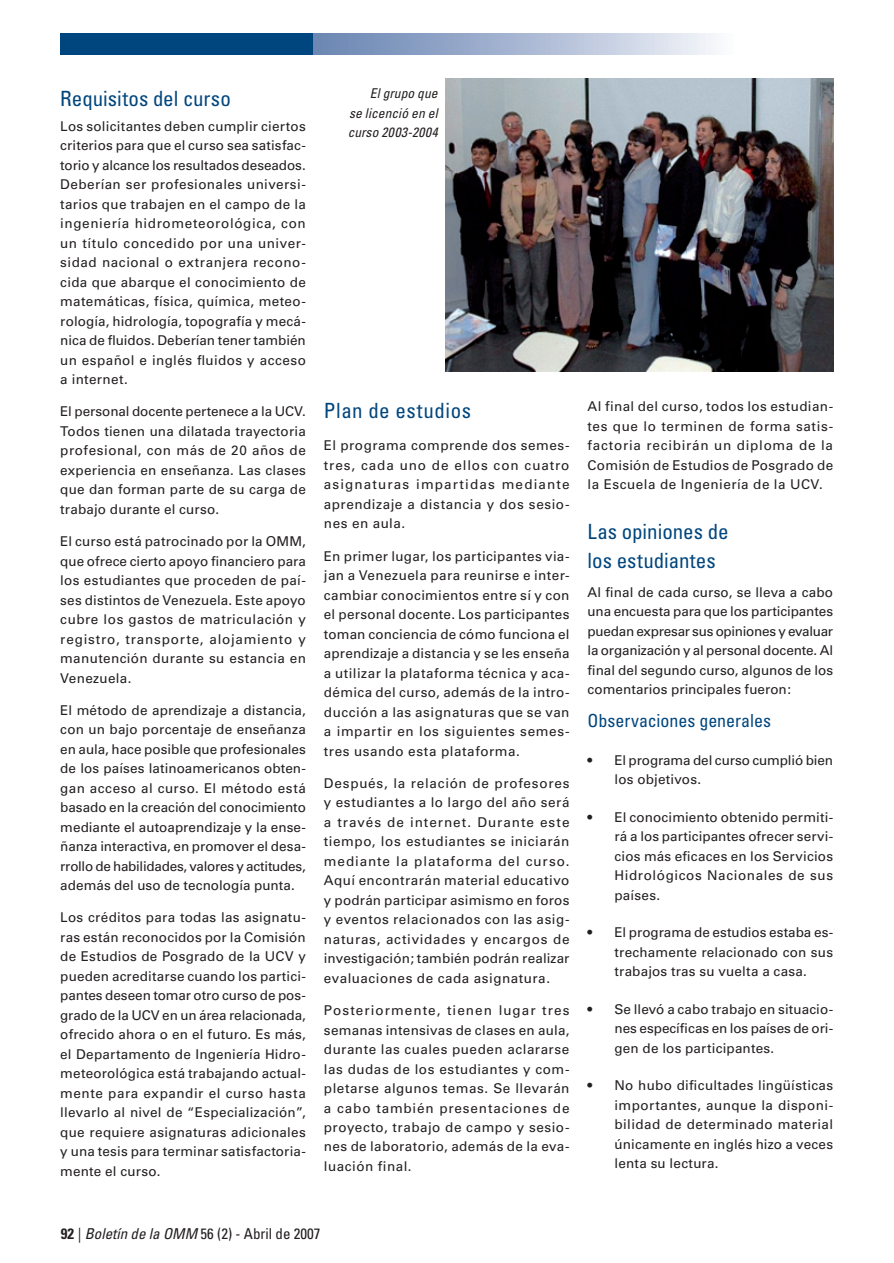
<style>
.page{position:relative;width:894px;height:1263px;background:#fff}
.page>*{position:absolute;margin:0;border:0;box-sizing:border-box;transform-origin:0 0}
.Heading_2{font:condensed 21px/28.5px "Univers";color:#00467e}
.Heading_2-2{font:condensed 21px "Univers";letter-spacing:.025em;color:#00467e}
.Heading_3{font:condensed 18px "Univers";letter-spacing:-.005em;color:#00467e}
.t1{font:condensed 15px "Univers";color:#231f20}
.follow_para{font:13.5px/19.5px "Univers";letter-spacing:.025em;color:#231f20;text-align:justify}
.Bullets{font:13.5px/19.5px "Univers";letter-spacing:.015em;color:#231f20;text-align:justify}
.bullet_first{font:13.5px/19.5px "Univers";letter-spacing:-.005em;color:#231f20}
.t2{font:italic condensed 13.5px/19.5px "Univers";letter-spacing:.01em;color:#231f20}
.s1{font-weight:700}
.s2{font-style:italic}
</style>
<div class="page">
<div style="left:61px;top:34px;width:252px;height:21px;background:#00467e"></div>
<div style="left:313px;top:34px;width:421px;height:21px;background:linear-gradient(to right,#6481b0,#f6f6fb)"></div>
<img style="left:446px;top:79px;width:388px;height:292px">
<p class="Heading_2" style="left:60px;top:84px;width:172px">Requisitos del curso</p>
<p class="follow_para" style="left:60px;top:116px;width:247px">Los solicitantes deben cumplir ciertos criterios para que el curso sea satisfac&shy;torio y alcance los resultados deseados.<br>Deberían ser profesionales universi&shy;tarios que trabajen en el campo de la ingeniería hidrometeorológica, con un título concedido por una univer&shy;sidad nacional o extranjera recono&shy;cida que abarque el conocimiento de matemáticas, física, química, meteo&shy;rología, hidrología, topografía y mecá&shy;nica de fluidos. Deberían tener también un español e inglés fluidos y acceso a internet.</p>
<p class="follow_para" style="left:60px;top:402px;width:247px">El personal docente pertenece a la UCV.<br>Todos tienen una dilatada trayectoria profesional, con más de 20 años de experiencia en enseñanza. Las clases que dan forman parte de su carga de trabajo durante el curso.</p>
<p class="follow_para" style="left:60px;top:532px;width:247px">El curso está patrocinado por la OMM, que ofrece cierto apoyo financiero para los estudiantes que proceden de paí&shy;ses distintos de Venezuela. Este apoyo cubre los gastos de matriculación y registro, transporte, alojamiento y manutención durante su estancia en Venezuela.</p>
<p class="follow_para" style="left:60px;top:700px;width:247px">El método de aprendizaje a distancia, con un bajo porcentaje de enseñanza en aula, hace posible que profesionales de los países latinoamericanos obten&shy;gan acceso al curso. El método está basado en la creación del conocimiento mediante el autoaprendizaje y la ense&shy;ñanza interactiva, en promover el desa&shy;rrollo de habilidades, valores y actitudes, además del uso de tecnología punta.</p>
<p class="follow_para" style="left:60px;top:908px;width:247px">Los créditos para todas las asignatu&shy;ras están reconocidos por la Comisión de Estudios de Posgrado de la UCV y pueden acreditarse cuando los partici&shy;pantes deseen tomar otro curso de pos&shy;grado de la UCV en un área relacionada, ofrecido ahora o en el futuro. Es más, el Departamento de Ingeniería Hidro&shy;meteorológica está trabajando actual&shy;mente para expandir el curso hasta llevarlo al nivel de “Especialización”, que requiere asignaturas adicionales y una tesis para terminar satisfactoria&shy;mente el curso.</p>
<p class="t2" style="left:370px;top:84px;width:69px">El grupo que</p>
<p class="t2" style="left:348px;top:103px;width:91px">se licenció en el curso 2003-2004</p>
<p class="Heading_2-2" style="left:324px;top:397px;width:149px">Plan de estudios</p>
<p class="follow_para" style="left:324px;top:436px;width:247px">El programa comprende dos semes&shy;tres, cada uno de ellos con cuatro asignaturas impartidas mediante aprendizaje a distancia y dos sesio&shy;nes en aula.</p>
<p class="follow_para" style="left:324px;top:546px;width:247px">En primer lugar, los participantes via&shy;jan a Venezuela para reunirse e inter&shy;cambiar conocimientos entre sí y con el personal docente. Los participantes toman conciencia de cómo funciona el aprendizaje a distancia y se les enseña a utilizar la plataforma técnica y aca&shy;démica del curso, además de la intro&shy;ducción a las asignaturas que se van a impartir en los siguientes semes&shy;tres usando esta plataforma.</p>
<p class="follow_para" style="left:324px;top:773px;width:247px">Después, la relación de profesores y estudiantes a lo largo del año será a través de internet. Durante este tiempo, los estudiantes se iniciarán mediante la plataforma del curso.<br>Aquí encontrarán material educativo y podrán participar asimismo en foros y eventos relacionados con las asig&shy;naturas, actividades y encargos de investigación; también podrán realizar evaluaciones de cada asignatura.</p>
<p class="follow_para" style="left:324px;top:1001px;width:247px">Posteriormente, tienen lugar tres semanas intensivas de clases en aula, durante las cuales pueden aclararse las dudas de los estudiantes y com&shy;pletarse algunos temas. Se llevarán a cabo también presentaciones de proyecto, trabajo de campo y sesio&shy;nes de laboratorio, además de la eva&shy;luación final.</p>
<p class="follow_para" style="left:588px;top:397px;width:247px">Al final del curso, todos los estudian&shy;tes que lo terminen de forma satis&shy;factoria recibirán un diploma de la Comisión de Estudios de Posgrado de la Escuela de Ingeniería de la UCV.</p>
<p class="Heading_2" style="left:588px;top:517px;width:143px">Las opiniones de los estudiantes</p>
<p class="follow_para" style="left:588px;top:582px;width:247px">Al final de cada curso, se lleva a cabo una encuesta para que los participantes puedan expresar sus opiniones y evaluar la organización y al personal docente. Al final del segundo curso, algunos de los comentarios principales fueron:</p>
<p class="Heading_3" style="left:588px;top:709px;width:185px">Observaciones generales</p>
<p class="bullet_first" style="left:615px;top:750px;width:220px">El programa del curso cumplió bien los objetivos.</p>
<p class="Bullets" style="left:615px;top:807px;width:220px">El conocimiento obtenido permiti&shy;rá a los participantes ofrecer servi&shy;cios más eficaces en los Servicios Hidrológicos Nacionales de sus países.</p>
<p class="Bullets" style="left:615px;top:923px;width:220px">El programa de estudios estaba es&shy;trechamente relacionado con sus trabajos tras su vuelta a casa.</p>
<p class="Bullets" style="left:615px;top:999px;width:220px">Se llevó a cabo trabajo en situacio&shy;nes específicas en los países de ori&shy;gen de los participantes.</p>
<p class="Bullets" style="left:615px;top:1076px;width:220px">No hubo dificultades lingüísticas importantes, aunque la disponi&shy;bilidad de determinado material únicamente en inglés hizo a veces lenta su lectura.</p>
<p class="follow_para" style="left:588px;top:750px;width:6px">•</p>
<p class="follow_para" style="left:588px;top:807px;width:6px">•</p>
<p class="follow_para" style="left:588px;top:923px;width:6px">•</p>
<p class="follow_para" style="left:588px;top:999px;width:6px">•</p>
<p class="follow_para" style="left:588px;top:1076px;width:6px">•</p>
<p class="t1" style="left:61px;top:1224px;width:261px"><span class="s1">92</span> | <span class="s2">Boletín de la OMM</span> 56 (2) - Abril de 2007</p>
</div>
